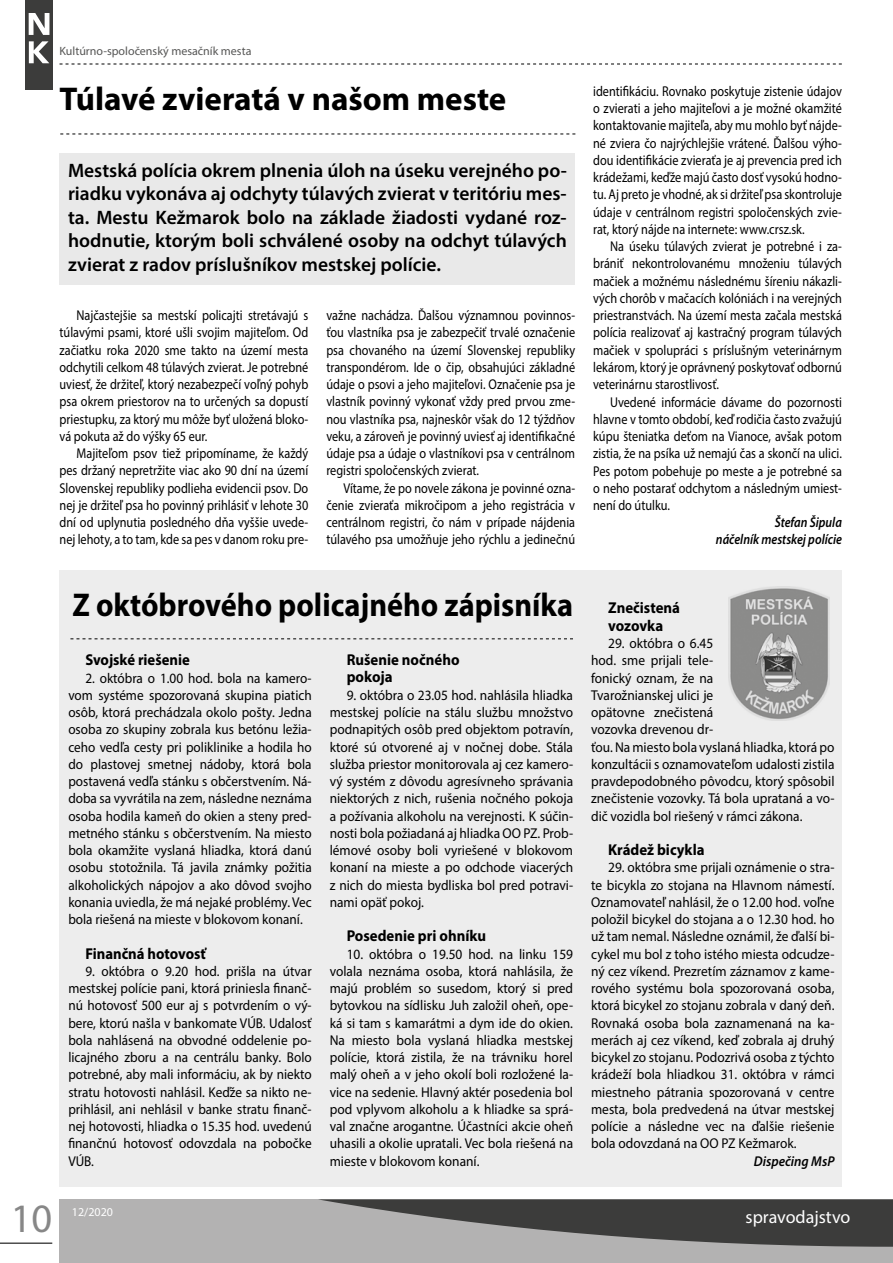
<style>
.page{position:relative;width:893px;height:1263px;background:#fff}
.page>*{position:absolute;margin:0;border:0;box-sizing:border-box;transform-origin:0 0}
.t1{font:40.5px "Myriad Pro";color:#878787}
.t2{font:700 33px "Myriad Pro";color:#000;scale:.92 1}
.t3{font:700 33px "Myriad Pro";color:#000}
.t4{font:600 19.5px/23.4px "Myriad Pro";color:#000;text-align:justify}
.t5{font:18px "Myriad Pro";color:#fff}
.t6{font:700 15.75px/17.2px "Myriad Pro";color:#000;scale:.94 1}
.t7{font:700 15.75px "Myriad Pro";color:#000;scale:.93 1}
.t8{font:14.25px/17.2px "Myriad Pro";color:#000;text-align:justify;scale:.86 1}
.t9{font:14.25px/17.2px "Myriad Pro";color:#000;text-align:justify;scale:.94 1}
.t10{font:14.25px/17.2px "Myriad Pro";color:#000;text-align:justify;scale:.93 1}
.t11{font:italic 600 14.25px/17.2px "Myriad Pro";color:#000;text-align:right;scale:.86 1}
.t12{font:italic 600 14.25px "Myriad Pro";color:#000;scale:.94 1}
.t13{font:12px "Myriad Pro";color:#575756}
.t14{font:12px "Myriad Pro";color:#fff}
</style>
<div class="page">
<div style="left:25px;top:0;width:28px;height:90px;background:#3c3c3b"></div>
<svg style="left:29px;top:41px;width:20px;height:22px"></svg>
<svg style="left:29px;top:13px;width:20px;height:22px"></svg>
<hr style="left:0;top:1242px;width:52px;height:2px;background:#000">
<svg style="left:60px;top:64px;width:782px;height:1px"></svg>
<div style="left:60px;top:1199px;width:833px;height:64px;background:#b3b2b2"></div>
<svg style="left:318px;top:1199px;width:575px;height:48px"></svg>
<div style="left:60px;top:570px;width:782px;height:616px;background:#ededed"></div>
<img style="left:729px;top:586px;width:101px;height:135px">
<svg style="left:70px;top:638px;width:503px;height:1px"></svg>
<svg style="left:60px;top:134px;width:515px;height:1px"></svg>
<div style="left:60px;top:154px;width:515px;height:131px;background:#e9e9e9"></div>
<p class="t13" style="left:60px;top:43px;width:193px">Kultúrno-spoločenský mesačník mesta</p>
<h2 class="t3" style="left:60px;top:77px;width:448px">Túlavé zvieratá v našom meste</h2>
<p class="t4" style="left:68px;top:158px;width:500px">Mestská polícia okrem plnenia úloh na úseku verejného po&shy;riadku vykonáva aj odchyty túlavých zvierat v teritóriu mes&shy;ta. Mestu Kežmarok bolo na základe žiadosti vydané roz&shy;hodnutie, ktorým boli schválené osoby na odchyt túlavých zvierat z radov príslušníkov mestskej polície.</p>
<p class="t8" style="left:60px;top:307px;width:291px;text-indent:17px">Najčastejšie sa mestskí policajti stretávajú s túlavými psami, ktoré ušli svojim majiteľom. Od začiatku roka 2020 sme takto na území mesta odchytili celkom 48 túlavých zvierat. Je potrebné uviesť, že držiteľ, ktorý nezabezpečí voľný pohyb psa okrem priestorov na to určených sa dopustí priestupku, za ktorý mu môže byť uložená bloko&shy;vá pokuta až do výšky 65 eur.</p>
<p class="t8" style="left:60px;top:445px;width:291px;text-indent:17px">Majiteľom psov tiež pripomíname, že každý pes držaný nepretržite viac ako 90 dní na území Slovenskej republiky podlieha evidencii psov. Do nej je držiteľ psa ho povinný prihlásiť v lehote 30 dní od uplynutia posledného dňa vyššie uvede&shy;nej lehoty, a to tam, kde sa pes v danom roku pre-</p>
<p class="t8" style="left:326px;top:307px;width:291px">važne nachádza. Ďalšou významnou povinnos&shy;ťou vlastníka psa je zabezpečiť trvalé označenie psa chovaného na území Slovenskej republiky transpondérom. Ide o čip, obsahujúci základné údaje o psovi a jeho majiteľovi. Označenie psa je vlastník povinný vykonať vždy pred prvou zme&shy;nou vlastníka psa, najneskôr však do 12 týždňov veku, a zároveň je povinný uviesť aj identifikačné údaje psa a údaje o vlastníkovi psa v centrálnom registri spoločenských zvierat.</p>
<p class="t8" style="left:326px;top:479px;width:291px;text-indent:17px">Vítame, že po novele zákona je povinné ozna&shy;čenie zvieraťa mikročipom a jeho registrácia v centrálnom registri, čo nám v prípade nájdenia túlavého psa umožňuje jeho rýchlu a jedinečnú</p>
<p class="t8" style="left:593px;top:82px;width:291px">identifikáciu. Rovnako poskytuje zistenie údajov o zvierati a jeho majiteľovi a je možné okamžité kontaktovanie majiteľa, aby mu mohlo byť nájde&shy;né zviera čo najrýchlejšie vrátené. Ďalšou výho&shy;dou identifikácie zvieraťa je aj prevencia pred ich krádežami, keďže majú často dosť vysokú hodno&shy;tu. Aj preto je vhodné, ak si držiteľ psa skontroluje údaje v centrálnom registri spoločenských zvie&shy;rat, ktorý nájde na internete: www.crsz.sk.</p>
<p class="t8" style="left:593px;top:238px;width:291px;text-indent:17px">Na úseku túlavých zvierat je potrebné i za&shy;brániť nekontrolovanému množeniu túlavých mačiek a možnému následnému šíreniu nákazli&shy;vých chorôb v mačacích kolóniách i na verejných priestranstvách. Na území mesta začala mestská polícia realizovať aj kastračný program túlavých mačiek v spolupráci s príslušným veterinárnym lekárom, ktorý je oprávnený poskytovať odbornú veterinárnu starostlivosť.</p>
<p class="t8" style="left:593px;top:393px;width:291px;text-indent:17px">Uvedené informácie dávame do pozornosti hlavne v tomto období, keď rodičia často zvažujú kúpu šteniatka deťom na Vianoce, avšak potom zistia, že na psíka už nemajú čas a skončí na ulici.<br>Pes potom pobehuje po meste a je potrebné sa o neho postarať odchytom a následným umiest&shy;není do útulku.</p>
<p class="t11" style="left:716px;top:514px;width:148px">Štefan Šipula<br>náčelník mestskej polície</p>
<h1 class="t1" style="left:11px;top:1193px;width:43px">10</h1>
<h2 class="t2" style="left:73px;top:583px;width:546px">Z októbrového policajného zápisníka</h2>
<p class="t7" style="left:85px;top:650px;width:114px">Svojské riešenie</p>
<p class="t10" style="left:68px;top:669px;width:263px;text-indent:17px">2. októbra o 1.00 hod. bola na kamero&shy;vom systéme spozorovaná skupina piatich osôb, ktorá prechádzala okolo pošty. Jedna osoba zo skupiny zobrala kus betónu ležia&shy;ceho vedľa cesty pri poliklinike a hodila ho do plastovej smetnej nádoby, ktorá bola postavená vedľa stánku s občerstvením. Ná&shy;doba sa vyvrátila na zem, následne neznáma osoba hodila kameň do okien a steny pred&shy;metného stánku s občerstvením. Na miesto bola okamžite vyslaná hliadka, ktorá danú osobu stotožnila. Tá javila známky požitia alkoholických nápojov a ako dôvod svojho konania uviedla, že má nejaké problémy. Vec bola riešená na mieste v blokovom konaní.</p>
<p class="t7" style="left:85px;top:943px;width:131px">Finančná hotovosť</p>
<p class="t10" style="left:68px;top:962px;width:263px;text-indent:17px">9. októbra o 9.20 hod. prišla na útvar mestskej polície pani, ktorá priniesla finanč&shy;nú hotovosť 500 eur aj s potvrdením o vý&shy;bere, ktorú našla v bankomate VÚB. Udalosť bola nahlásená na obvodné oddelenie po&shy;licajného zboru a na centrálu banky. Bolo potrebné, aby mali informáciu, ak by niekto stratu hotovosti nahlásil. Keďže sa nikto ne&shy;prihlásil, ani nehlásil v banke stratu finanč&shy;nej hotovosti, hliadka o 15.35 hod. uvedenú finančnú hotovosť odovzdala na pobočke VÚB.</p>
<p class="t6" style="left:347px;top:651px;width:122px">Rušenie nočného pokoja</p>
<p class="t9" style="left:330px;top:686px;width:260px;text-indent:17px">9. októbra o 23.05 hod. nahlásila hliadka mestskej polície na stálu službu množstvo podnapitých osôb pred objektom potravín, ktoré sú otvorené aj v nočnej dobe. Stála služba priestor monitorovala aj cez kamero&shy;vý systém z dôvodu agresívneho správania niektorých z nich, rušenia nočného pokoja a požívania alkoholu na verejnosti. K súčin&shy;nosti bola požiadaná aj hliadka OO PZ. Prob&shy;lémové osoby boli vyriešené v blokovom konaní na mieste a po odchode viacerých z nich do miesta bydliska bol pred potravi&shy;nami opäť pokoj.</p>
<p class="t6" style="left:347px;top:927px;width:150px">Posedenie pri ohníku</p>
<p class="t9" style="left:330px;top:945px;width:260px;text-indent:17px">10. októbra o 19.50 hod. na linku 159 volala neznáma osoba, ktorá nahlásila, že majú problém so susedom, ktorý si pred bytovkou na sídlisku Juh založil oheň, ope&shy;ká si tam s kamarátmi a dym ide do okien.<br>Na miesto bola vyslaná hliadka mestskej polície, ktorá zistila, že na trávniku horel malý oheň a v jeho okolí boli rozložené la&shy;vice na sedenie. Hlavný aktér posedenia bol pod vplyvom alkoholu a k hliadke sa sprá&shy;val značne arogantne. Účastníci akcie oheň uhasili a okolie upratali. Vec bola riešená na mieste v blokovom konaní.</p>
<p class="t6" style="left:608px;top:599px;width:78px">Znečistená vozovka</p>
<p class="t9" style="left:591px;top:634px;width:260px;text-align:left;text-indent:17px">29. októbra o 6.45<br>hod. sme prijali tele-<br>fonický oznam, že na<br>Tvarožnianskej ulici je<br>opätovne znečistená<br>vozovka drevenou dr-<br>ťou. Na miesto bola vyslaná hliadka, ktorá po konzultácii s oznamovateľom udalosti zistila pravdepodobného pôvodcu, ktorý spôsobil znečistenie vozovky. Tá bola uprataná a vo&shy;dič vozidla bol riešený v rámci zákona.</p>
<p class="t6" style="left:608px;top:840px;width:104px">Krádež bicykla</p>
<p class="t9" style="left:591px;top:859px;width:260px;text-indent:17px">29. októbra sme prijali oznámenie o stra&shy;te bicykla zo stojana na Hlavnom námestí.<br>Oznamovateľ nahlásil, že o 12.00 hod. voľne položil bicykel do stojana a o 12.30 hod. ho už tam nemal. Následne oznámil, že ďalší bi&shy;cykel mu bol z toho istého miesta odcudze&shy;ný cez víkend. Prezretím záznamov z kame&shy;rového systému bola spozorovaná osoba, ktorá bicykel zo stojanu zobrala v daný deň.<br>Rovnaká osoba bola zaznamenaná na ka&shy;merách aj cez víkend, keď zobrala aj druhý bicykel zo stojanu. Podozrivá osoba z týchto krádeží bola hliadkou 31. októbra v rámci miestneho pátrania spozorovaná v centre mesta, bola predvedená na útvar mestskej polície a následne vec na ďalšie riešenie bola odovzdaná na OO PZ Kežmarok.</p>
<p class="t12" style="left:754px;top:1153px;width:87px">Dispečing MsP</p>
<p class="t14" style="left:72px;top:1204px;width:43px">12/2020</p>
<p class="t5" style="left:746px;top:1206px;width:106px">spravodajstvo</p>
</div>
